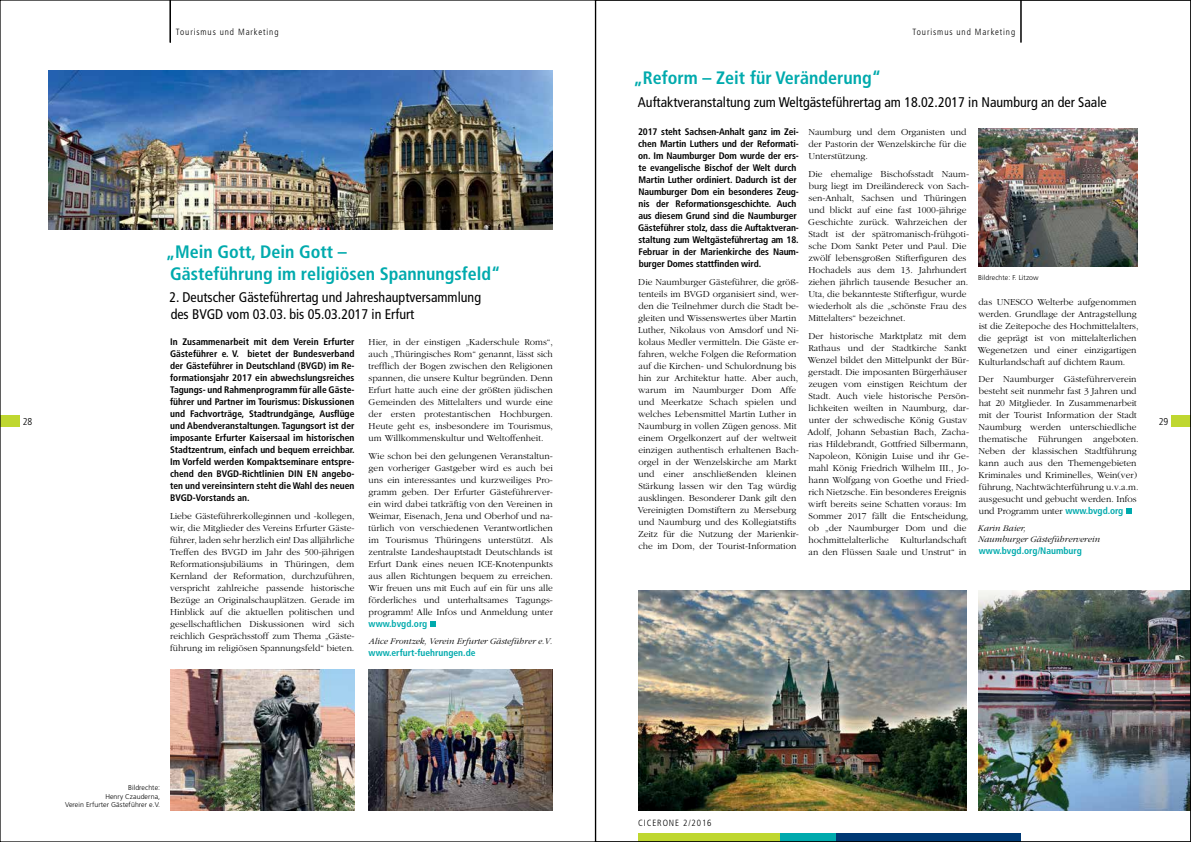
<style>
.page{position:relative;width:1191px;height:842px;background:#fff}
.page>*{position:absolute;margin:0;border:0;box-sizing:border-box;transform-origin:0 0}
.t1{font:700 condensed 18px/21.6px "Frutiger";color:#00aaad}
.t2{font:condensed 14px/16.8px "Frutiger";color:#000}
.t3{font:300 condensed 10px "Frutiger LT Std";color:#000}
.t4{font:300 9.5px/12px "Garamond";color:#000}
.t5{font:700 condensed 9.5px/12px "Frutiger";letter-spacing:-.01em;color:#000;text-align:justify}
.t6{font:700 condensed 9.5px "Frutiger";color:#00aaad}
.t7{font:italic 300 9px/10.8px "Garamond";color:#000}
.t8{font:300 condensed 9px "Frutiger LT Std";letter-spacing:.1em;color:#000}
.t9{font:300 7px/8.4px "Frutiger";letter-spacing:.01em;color:#000;text-align:right}
.s1{font-family:"Frutiger";font-weight:700;font-stretch:condensed;color:#00aaad}
</style>
<div class="page">
<img style="left:48px;top:71px;width:505px;height:159px">
<img style="left:170px;top:670px;width:184px;height:140px">
<img style="left:369px;top:670px;width:184px;height:140px">
<img style="left:978px;top:128px;width:159px;height:139px">
<img style="left:978px;top:590px;width:211px;height:220px">
<img style="left:638px;top:590px;width:329px;height:220px">
<svg style="left:430px;top:621px;width:6px;height:6px"></svg>
<svg style="left:1126px;top:509px;width:6px;height:5px"></svg>
<div style="left:1171px;top:415px;width:20px;height:12px;background:#bfd730"></div>
<div style="left:638px;top:833px;width:142px;height:9px;background:#bfd730"></div>
<div style="left:780px;top:833px;width:56px;height:9px;background:#00aaad"></div>
<div style="left:836px;top:833px;width:184px;height:9px;background:#003974"></div>
<div style="left:0;top:415px;width:20px;height:12px;background:#bfd730"></div>
<hr style="left:170px;top:0;width:1px;height:43px;background:#000">
<hr style="left:1020px;top:0;width:1px;height:43px;background:#000">
<p class="t8" style="left:176px;top:27px;width:104px">Tourismus und Marketing</p>
<p class="t8" style="left:912px;top:27px;width:104px">Tourismus und Marketing</p>
<h1 class="t1" style="left:633px;top:67px;width:249px">„Reform – Zeit für Veränderung“</h1>
<h2 class="t2" style="left:638px;top:94px;width:470px">Auftaktveranstaltung zum Weltgästeführertag am 18.02.2017 in Naumburg an der Saale</h2>
<p class="t5" style="left:638px;top:126px;width:162px;text-align:left">2017 steht Sachsen-Anhalt ganz im Zei&shy;chen Martin Luthers und der Reformati&shy;on. Im Naumburger Dom wurde der ers&shy;te evangelische Bischof der Welt durch Martin Luther ordiniert. Dadurch ist der Naumburger Dom ein besonderes Zeug&shy;nis der Reformationsgeschichte. Auch aus diesem Grund sind die Naumburger Gästeführer stolz, dass die Auftaktveran&shy;staltung zum Weltgästeführertag am 18.<br>Februar in der Marienkirche des Naum&shy;burger Domes stattfinden wird.</p>
<p class="t4" style="left:638px;top:276px;width:163px">Die Naumburger Gästeführer, die größ&shy;tenteils im BVGD organisiert sind, wer&shy;den die Teilnehmer durch die Stadt be&shy;gleiten und Wissenswertes über Martin Luther, Nikolaus von Amsdorf und Ni&shy;kolaus Medler vermitteln. Die Gäste er&shy;fahren, welche Folgen die Reformation auf die Kirchen- und Schulordnung bis hin zur Architektur hatte. Aber auch, warum im Naumburger Dom Affe und Meerkatze Schach spielen und welches Lebensmittel Martin Luther in Naumburg in vollen Zügen genoss. Mit einem Orgelkonzert auf der weltweit einzigen authentisch erhaltenen Bach&shy;orgel in der Wenzelskirche am Markt und einer anschließenden kleinen Stärkung lassen wir den Tag würdig ausklingen. Besonderer Dank gilt den Vereinigten Domstiftern zu Merseburg und Naumburg und des Kollegiatstifts Zeitz für die Nutzung der Marienkir&shy;che im Dom, der Tourist-Information</p>
<p class="t4" style="left:808px;top:126px;width:160px;text-align:justify">Naumburg und dem Organisten und der Pastorin der Wenzelskirche für die Unterstützung.</p>
<p class="t4" style="left:808px;top:168px;width:162px">Die ehemalige Bischofsstadt Naum&shy;burg liegt im Dreiländereck von Sach&shy;sen-Anhalt, Sachsen und Thüringen und blickt auf eine fast 1000-jährige Geschichte zurück. Wahrzeichen der Stadt ist der spätromanisch-frühgoti&shy;sche Dom Sankt Peter und Paul. Die zwölf lebensgroßen Stifterfiguren des Hochadels aus dem 13. Jahrhundert ziehen jährlich tausende Besucher an.<br>Uta, die bekannteste Stifterfigur, wurde wiederholt als die „schönste Frau des Mittelalters“ bezeichnet.</p>
<p class="t4" style="left:807px;top:330px;width:163px">Der historische Marktplatz mit dem Rathaus und der Stadtkirche Sankt Wenzel bildet den Mittelpunkt der Bür&shy;gerstadt. Die imposanten Bürgerhäuser zeugen vom einstigen Reichtum der Stadt. Auch viele historische Persön&shy;lichkeiten weilten in Naumburg, dar&shy;unter der schwedische König Gustav Adolf, Johann Sebastian Bach, Zacha&shy;rias Hildebrandt, Gottfried Silbermann, Napoleon, Königin Luise und ihr Ge&shy;mahl König Friedrich Wilhelm III., Jo&shy;hann Wolfgang von Goethe und Fried&shy;rich Nietzsche. Ein besonderes Ereignis wirft bereits seine Schatten voraus: Im Sommer 2017 fällt die Entscheidung, ob „der Naumburger Dom und die hochmittelalterliche Kulturlandschaft an den Flüssen Saale und Unstrut“ in</p>
<h1 class="t1" style="left:166px;top:241px;width:336px">„Mein Gott, Dein Gott –<br>Gästeführung im religiösen Spannungsfeld“</h1>
<h2 class="t2" style="left:170px;top:289px;width:313px">2. Deutscher Gästeführertag und Jahreshauptversammlung des BVGD vom 03.03. bis 05.03.2017 in Erfurt</h2>
<p class="t9" style="left:978px;top:273px;width:62px">Bildrechte: F. Litzow</p>
<p class="t4" style="left:978px;top:296px;width:162px">das UNESCO Welterbe aufgenommen werden. Grundlage der Antragstellung ist die Zeitepoche des Hochmittelalters, die geprägt ist von mittelalterlichen Wegenetzen und einer einzigartigen Kulturlandschaft auf dichtem Raum.</p>
<p class="t4" style="left:978px;top:373px;width:161px">Der Naumburger Gästeführerverein besteht seit nunmehr fast 3 Jahren und hat 20 Mitglieder. In Zusammenarbeit mit der Tourist Information der Stadt Naumburg werden unterschiedliche thematische Führungen angeboten.<br>Neben der klassischen Stadtführung kann auch aus den Themengebieten Kriminales und Kriminelles, Wein(ver) führung, Nachtwächterführung u.v.a.m. ausgesucht und gebucht werden. Infos und Programm unter <span class="s1">www.bvgd.org</span></p>
<p class="t7" style="left:977px;top:523px;width:123px">Karin Baier,<br>Naumburger Gästeführerverein</p>
<p class="t6" style="left:979px;top:545px;width:104px">www.bvgd.org/Naumburg</p>
<p class="t5" style="left:170px;top:336px;width:186px">In Zusammenarbeit mit dem Verein Erfurter Gästeführer e. V. bietet der Bundesverband der Gästeführer in Deutschland (BVGD) im Re&shy;formationsjahr 2017 ein abwechslungsreiches Tagungs- und Rahmenprogramm für alle Gäste&shy;führer und Partner im Tourismus: Diskussionen und Fachvorträge, Stadtrundgänge, Ausflüge und Abendveranstaltungen. Tagungsort ist der imposante Erfurter Kaisersaal im historischen Stadtzentrum, einfach und bequem erreichbar.<br>Im Vorfeld werden Kompaktseminare entspre&shy;chend den BVGD-Richtlinien DIN EN angebo&shy;ten und vereinsintern steht die Wahl des neuen BVGD-Vorstands an.</p>
<p class="t4" style="left:170px;top:510px;width:186px;text-align:justify">Liebe Gästeführerkolleginnen und -kollegen, wir, die Mitglieder des Vereins Erfurter Gäste&shy;führer, laden sehr herzlich ein! Das alljährliche Treffen des BVGD im Jahr des 500-jährigen Reformationsjubiläums in Thüringen, dem Kernland der Reformation, durchzuführen, verspricht zahlreiche passende historische Bezüge an Originalschauplätzen. Gerade im Hinblick auf die aktuellen politischen und gesellschaftlichen Diskussionen wird sich reichlich Gesprächsstoff zum Thema „Gäste&shy;führung im religiösen Spannungsfeld“ bieten.</p>
<p class="t4" style="left:369px;top:337px;width:186px;text-align:justify">Hier, in der einstigen „Kaderschule Roms“, auch „Thüringisches Rom“ genannt, lässt sich trefflich der Bogen zwischen den Religionen spannen, die unsere Kultur begründen. Denn Erfurt hatte auch eine der größten jüdischen Gemeinden des Mittelalters und wurde eine der ersten protestantischen Hochburgen.<br>Heute geht es, insbesondere im Tourismus, um Willkommenskultur und Weltoffenheit.</p>
<p class="t4" style="left:369px;top:450px;width:186px;text-align:justify">Wie schon bei den gelungenen Veranstaltun&shy;gen vorheriger Gastgeber wird es auch bei uns ein interessantes und kurzweiliges Pro&shy;gramm geben. Der Erfurter Gästeführerver&shy;ein wird dabei tatkräftig von den Vereinen in Weimar, Eisenach, Jena und Oberhof und na&shy;türlich von verschiedenen Verantwortlichen im Tourismus Thüringens unterstützt. Als zentralste Landeshauptstadt Deutschlands ist Erfurt Dank eines neuen ICE-Knotenpunkts aus allen Richtungen bequem zu erreichen.<br>Wir freuen uns mit Euch auf ein für uns alle förderliches und unterhaltsames Tagungs&shy;programm! Alle Infos und Anmeldung unter</p>
<p class="t6" style="left:369px;top:618px;width:60px">www.bvgd.org</p>
<p class="t7" style="left:369px;top:636px;width:185px">Alice Frontzek, Verein Erfurter Gästeführer e.V.</p>
<p class="t6" style="left:369px;top:647px;width:108px">www.erfurt-fuehrungen.de</p>
<p class="t3" style="left:23px;top:416px;width:11px">28</p>
<p class="t3" style="left:1158px;top:415px;width:11px">29</p>
<p class="t9" style="left:65px;top:783px;width:97px">Bildrechte:<br>Henry Czauderna,<br>Verein Erfurter Gästeführer e.V.</p>
<p class="t8" style="left:638px;top:818px;width:75px">CICERONE 2/2016</p>
</div>
